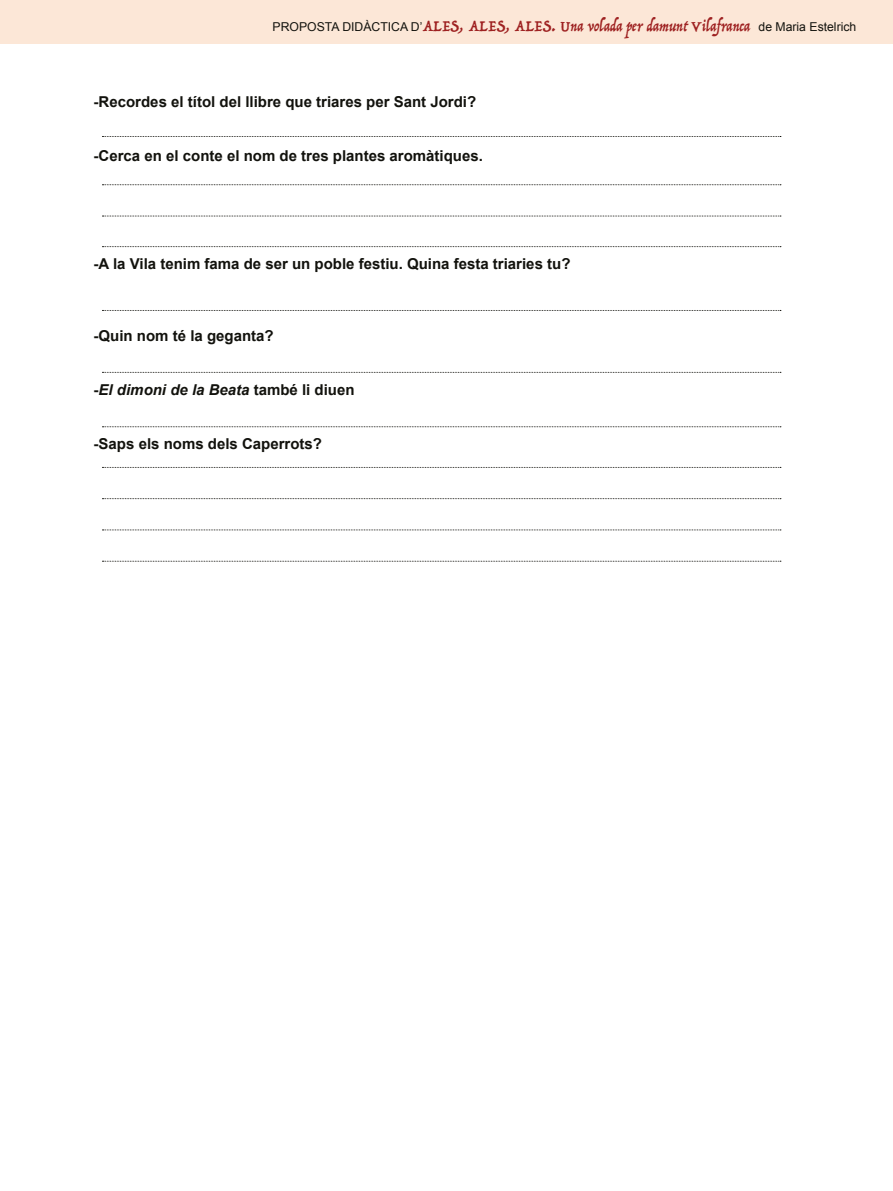
<style>
.page{position:relative;width:893px;height:1191px;background:#fff}
.page>*{position:absolute;margin:0;border:0;box-sizing:border-box;transform-origin:0 0}
.t1{font:700 15px "Arial";color:#12120d}
.t2{font:italic 700 15px "Arial";color:#12120d}
.t3{font:12.15px "Arial";color:#12120d}
.s1{font-family:"Trattatello";font-size:17.55px;color:#9e2121}
.s2{font-family:"Trattatello";font-size:15.9px;color:#9e2121}
.s3{font-style:normal}
</style>
<div class="page">
<svg style="left:102px;top:136px;width:679px;height:1px"></svg>
<svg style="left:102px;top:310px;width:679px;height:1px"></svg>
<svg style="left:102px;top:426px;width:679px;height:1px"></svg>
<svg style="left:102px;top:184px;width:679px;height:1px"></svg>
<svg style="left:102px;top:467px;width:679px;height:1px"></svg>
<svg style="left:102px;top:529px;width:679px;height:1px"></svg>
<svg style="left:102px;top:216px;width:679px;height:1px"></svg>
<svg style="left:102px;top:246px;width:679px;height:1px"></svg>
<svg style="left:102px;top:372px;width:679px;height:1px"></svg>
<svg style="left:102px;top:498px;width:679px;height:1px"></svg>
<svg style="left:102px;top:561px;width:679px;height:1px"></svg>
<div style="left:0;top:0;width:893px;height:43px;background:#fce7d7"></div>
<p class="t3" style="left:273px;top:18px;width:585px">PROPOSTA DIDÀCTICA D’<span class="s1">ALES, ALES, ALES.</span> <span class="s2">Una volada per damunt Vilafranca</span> de Maria Estelrich</p>
<p class="t1" style="left:94px;top:91px;width:384px">-Recordes el títol del llibre que triares per Sant Jordi?</p>
<p class="t1" style="left:94px;top:145px;width:391px">-Cerca en el conte el nom de tres plantes aromàtiques.</p>
<p class="t1" style="left:94px;top:253px;width:478px">-A la Vila tenim fama de ser un poble festiu. Quina festa triaries tu?</p>
<p class="t1" style="left:94px;top:325px;width:182px">-Quin nom té la geganta?</p>
<p class="t2" style="left:94px;top:380px;width:262px"><span class="s3">-</span>El dimoni de la Beata <span class="s3">també li diuen</span></p>
<p class="t1" style="left:94px;top:433px;width:230px">-Saps els noms dels Caperrots?</p>
</div>
